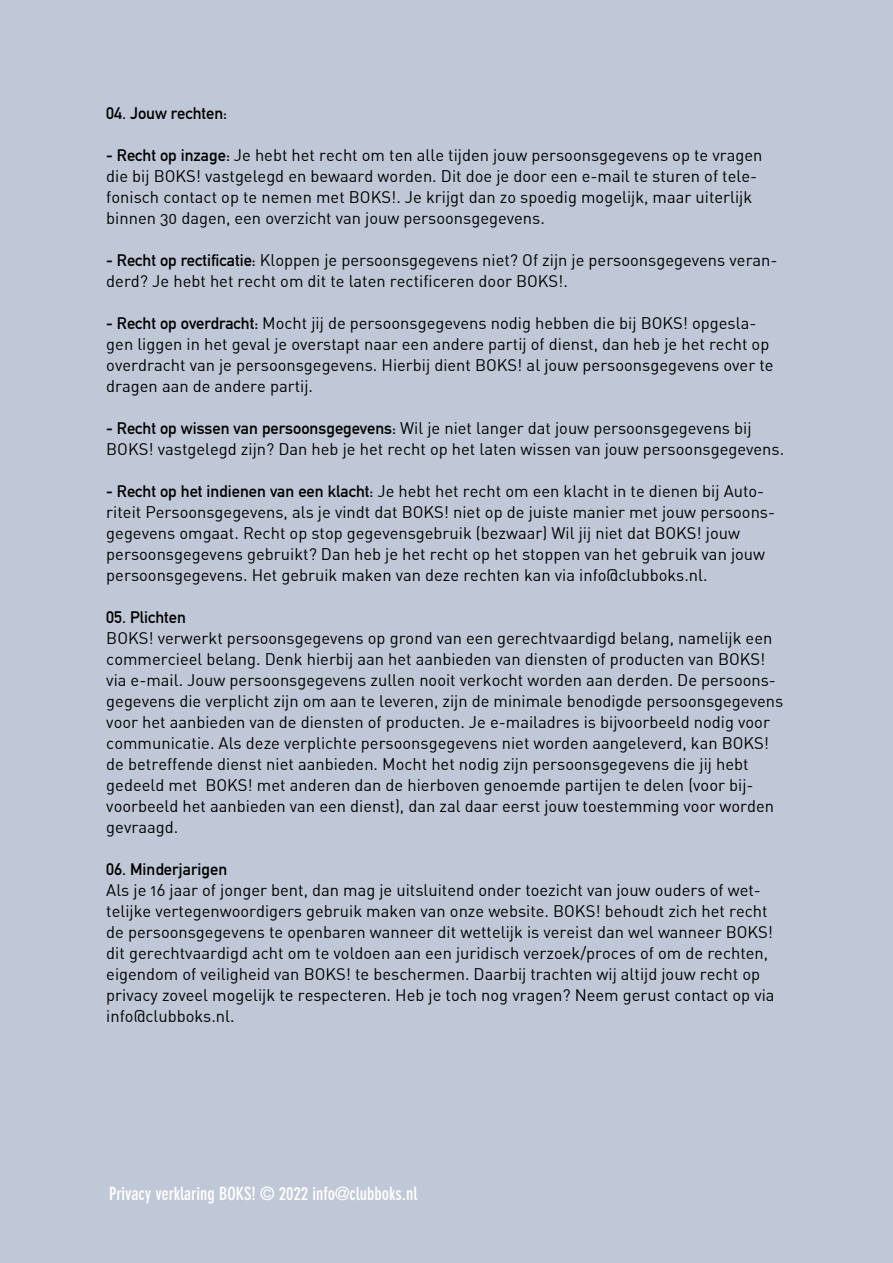
<style>
.page{position:relative;width:893px;height:1263px;background:#c0c8d7}
.page>*{position:absolute;margin:0;border:0;box-sizing:border-box;transform-origin:0 0}
.t1{font:700 condensed 18px "DIN Neuzeit Grotesk Std";color:#fff}
.t2{font:16.5px/21px "DIN Alternate";color:#000}
.t3{font:700 16.5px "DIN Alternate";color:#000}
.s1{font-weight:700}
</style>
<div class="page">
<p class="t3" style="left:106px;top:101px;width:122px">04. Jouw rechten:</p>
<p class="t2" style="left:106px;top:144px;width:658px"><span class="s1">- Recht op inzage:</span> Je hebt het recht om ten alle tijden jouw persoonsgegevens op te vragen die bij BOKS! vastgelegd en bewaard worden. Dit doe je door een e-mail te sturen of tele&shy;fonisch contact op te nemen met BOKS!. Je krijgt dan zo spoedig mogelijk, maar uiterlijk binnen 30 dagen, een overzicht van jouw persoonsgegevens.</p>
<p class="t2" style="left:106px;top:249px;width:673px"><span class="s1">- Recht op rectificatie:</span> Kloppen je persoonsgegevens niet? Of zijn je persoonsgegevens veran&shy;derd? Je hebt het recht om dit te laten rectificeren door BOKS!.</p>
<p class="t2" style="left:106px;top:312px;width:669px"><span class="s1">- Recht op overdracht:</span> Mocht jij de persoonsgegevens nodig hebben die bij BOKS! opgesla&shy;gen liggen in het geval je overstapt naar een andere partij of dienst, dan heb je het recht op overdracht van je persoonsgegevens. Hierbij dient BOKS! al jouw persoonsgegevens over te dragen aan de andere partij.</p>
<p class="t2" style="left:106px;top:417px;width:679px"><span class="s1">- Recht op wissen van persoonsgegevens:</span> Wil je niet langer dat jouw persoonsgegevens bij<br>BOKS! vastgelegd zijn? Dan heb je het recht op het laten wissen van jouw persoonsgegevens.</p>
<p class="t2" style="left:106px;top:480px;width:670px"><span class="s1">- Recht op het indienen van een klacht:</span> Je hebt het recht om een klacht in te dienen bij Auto&shy;riteit Persoonsgegevens, als je vindt dat BOKS! niet op de juiste manier met jouw persoons&shy;gegevens omgaat. Recht op stop gegevensgebruik (bezwaar) Wil jij niet dat BOKS! jouw persoonsgegevens gebruikt? Dan heb je het recht op het stoppen van het gebruik van jouw persoonsgegevens. Het gebruik maken van deze rechten kan via info@clubboks.nl.</p>
<p class="t3" style="left:106px;top:605px;width:81px">05. Plichten</p>
<p class="t2" style="left:106px;top:627px;width:678px">BOKS! verwerkt persoonsgegevens op grond van een gerechtvaardigd belang, namelijk een commercieel belang. Denk hierbij aan het aanbieden van diensten of producten van BOKS! via e-mail. Jouw persoonsgegevens zullen nooit verkocht worden aan derden. De persoons&shy;gegevens die verplicht zijn om aan te leveren, zijn de minimale benodigde persoonsgegevens voor het aanbieden van de diensten of producten. Je e-mailadres is bijvoorbeeld nodig voor communicatie. Als deze verplichte persoonsgegevens niet worden aangeleverd, kan BOKS! de betreffende dienst niet aanbieden. Mocht het nodig zijn persoonsgegevens die jij hebt gedeeld met BOKS! met anderen dan de hierboven genoemde partijen te delen (voor bij&shy;voorbeeld het aanbieden van een dienst), dan zal daar eerst jouw toestemming voor worden gevraagd.</p>
<p class="t3" style="left:106px;top:857px;width:122px">06. Minderjarigen</p>
<p class="t2" style="left:106px;top:879px;width:670px">Als je 16 jaar of jonger bent, dan mag je uitsluitend onder toezicht van jouw ouders of wet&shy;telijke vertegenwoordigers gebruik maken van onze website. BOKS! behoudt zich het recht de persoonsgegevens te openbaren wanneer dit wettelijk is vereist dan wel wanneer BOKS! dit gerechtvaardigd acht om te voldoen aan een juridisch verzoek/proces of om de rechten, eigendom of veiligheid van BOKS! te beschermen. Daarbij trachten wij altijd jouw recht op privacy zoveel mogelijk te respecteren. Heb je toch nog vragen? Neem gerust contact op via info@clubboks.nl.</p>
<p class="t1" style="left:109px;top:1183px;width:310px">Privacy verklaring BOKS! © 2022 info@clubboks.nl</p>
</div>
